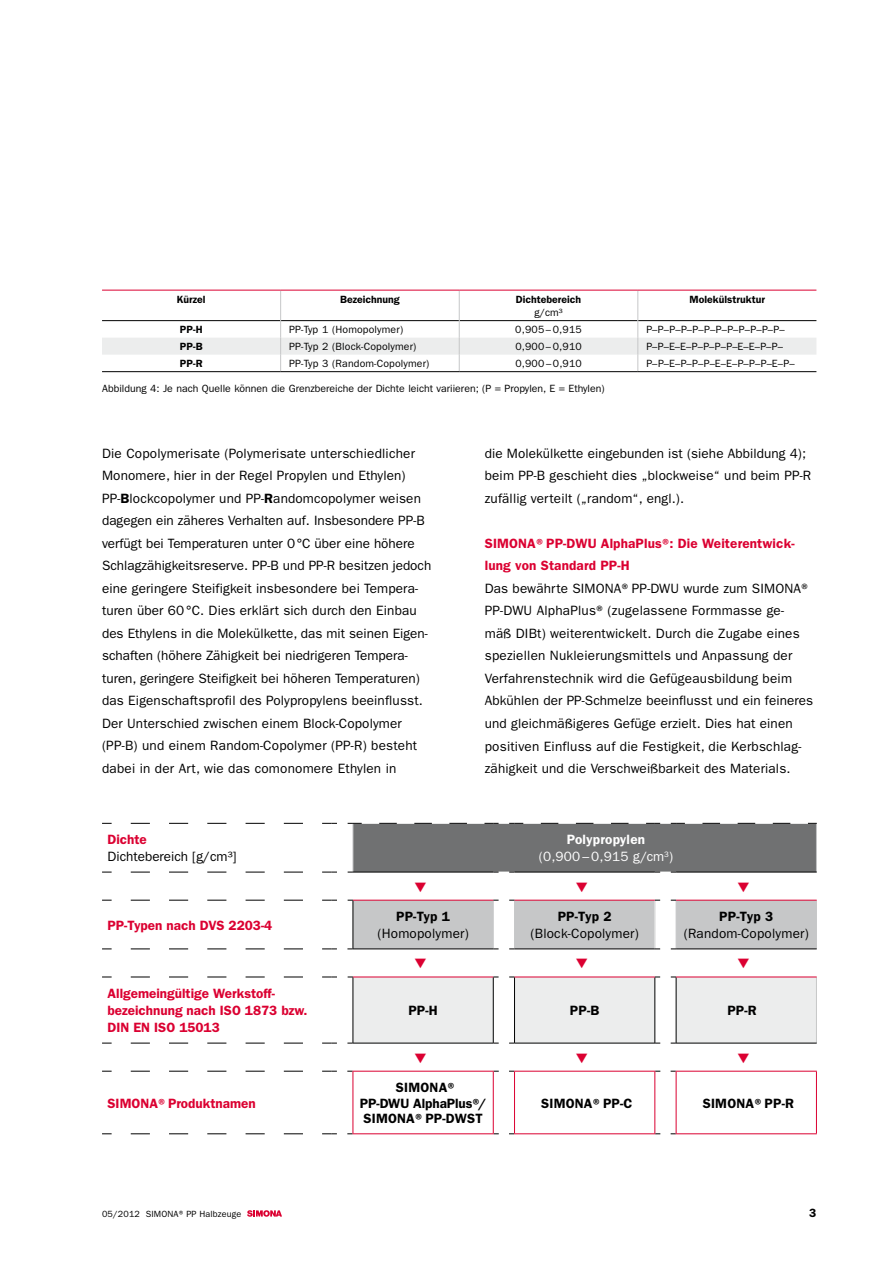
<style>
.page{position:relative;width:893px;height:1263px;background:#fff}
.page>*{position:absolute;margin:0;border:0;box-sizing:border-box;transform-origin:0 0}
.t1{font:13.5px/22.5px "Franklin Gothic";letter-spacing:.01em;color:#000}
.t2{font:600 13.5px/17.4px "Franklin Gothic";color:#db0031}
.t3{font:600 13.5px/15.6px "Franklin Gothic";letter-spacing:.015em;color:#000;text-align:center}
.t4{font:13.5px/17.4px "Franklin Gothic";letter-spacing:.015em;color:#fff;text-align:center}
.t5{font:600 12px "Franklin Gothic";color:#000}
.t6{font:10.5px "Franklin Gothic";color:#000}
.t7{font:600 10.5px "Franklin Gothic";color:#000}
.t8{font:9px "Franklin Gothic";letter-spacing:.015em;color:#000}
.s1{font-weight:600}
</style>
<div class="page">
<svg style="left:247px;top:1210px;width:35px;height:7px"></svg>
<svg style="left:102px;top:289px;width:714px;height:84px"></svg>
<hr style="left:102px;top:320px;width:178px;height:1px;background:#000">
<hr style="left:281px;top:320px;width:178px;height:1px;background:#000">
<hr style="left:459px;top:320px;width:179px;height:1px;background:#000">
<hr style="left:638px;top:320px;width:178px;height:1px;background:#000">
<hr style="left:280px;top:290px;width:1px;height:31px;background:#c6c7c8">
<hr style="left:459px;top:290px;width:1px;height:31px;background:#c6c7c8">
<hr style="left:638px;top:290px;width:1px;height:31px;background:#c6c7c8">
<svg style="left:102px;top:321px;width:714px;height:50px"></svg>
<hr style="left:102px;top:371px;width:179px;height:1px;background:#000">
<hr style="left:281px;top:371px;width:178px;height:1px;background:#000">
<hr style="left:459px;top:371px;width:179px;height:1px;background:#000">
<hr style="left:638px;top:371px;width:178px;height:1px;background:#000">
<hr style="left:102px;top:290px;width:179px;height:1px;background:#db0031">
<hr style="left:281px;top:290px;width:178px;height:1px;background:#db0031">
<hr style="left:459px;top:290px;width:179px;height:1px;background:#db0031">
<hr style="left:638px;top:290px;width:178px;height:1px;background:#db0031">
<div style="left:353px;top:823px;width:463px;height:49px;background:#707172"></div>
<svg style="left:353px;top:976px;width:463px;height:157px"></svg>
<hr style="left:353px;top:823px;width:140px;height:1px;background:#fff">
<hr style="left:514px;top:823px;width:141px;height:1px;background:#fff">
<hr style="left:676px;top:823px;width:141px;height:1px;background:#fff">
<hr style="left:353px;top:823px;width:1px;height:49px;background:#c6c7c8">
<hr style="left:816px;top:823px;width:1px;height:49px;background:#c6c7c8">
<hr style="left:816px;top:900px;width:1px;height:49px;background:#c6c7c8">
<hr style="left:816px;top:977px;width:1px;height:66px;background:#c6c7c8">
<svg style="left:131px;top:823px;width:172px;height:1px"></svg>
<svg style="left:379px;top:823px;width:97px;height:1px"></svg>
<svg style="left:322px;top:823px;width:40px;height:1px"></svg>
<svg style="left:541px;top:823px;width:96px;height:1px"></svg>
<svg style="left:484px;top:823px;width:39px;height:1px"></svg>
<svg style="left:702px;top:823px;width:97px;height:1px"></svg>
<svg style="left:646px;top:823px;width:39px;height:1px"></svg>
<svg style="left:131px;top:872px;width:172px;height:1px"></svg>
<svg style="left:131px;top:949px;width:172px;height:1px"></svg>
<svg style="left:131px;top:1043px;width:172px;height:1px"></svg>
<svg style="left:322px;top:872px;width:31px;height:1px"></svg>
<hr style="left:353px;top:872px;width:140px;height:1px;background:#000">
<hr style="left:514px;top:872px;width:141px;height:1px;background:#000">
<svg style="left:655px;top:872px;width:21px;height:1px"></svg>
<hr style="left:676px;top:872px;width:141px;height:1px;background:#000">
<hr style="left:676px;top:949px;width:141px;height:1px;background:#000">
<hr style="left:676px;top:1043px;width:141px;height:1px;background:#000">
<svg style="left:131px;top:900px;width:172px;height:1px"></svg>
<svg style="left:131px;top:977px;width:172px;height:1px"></svg>
<svg style="left:131px;top:1071px;width:172px;height:1px"></svg>
<svg style="left:131px;top:1133px;width:172px;height:1px"></svg>
<svg style="left:322px;top:1071px;width:31px;height:1px"></svg>
<svg style="left:322px;top:1133px;width:31px;height:1px"></svg>
<svg style="left:494px;top:1071px;width:20px;height:1px"></svg>
<svg style="left:322px;top:900px;width:494px;height:50px;background:#cacbcc"></svg>
<svg style="left:322px;top:977px;width:494px;height:67px;background:#e8e7e8"></svg>
<svg style="left:655px;top:1071px;width:21px;height:1px"></svg>
<svg style="left:655px;top:1133px;width:21px;height:1px"></svg>
<hr style="left:353px;top:900px;width:140px;height:1px;background:#db0031">
<hr style="left:514px;top:900px;width:141px;height:1px;background:#db0031">
<hr style="left:676px;top:900px;width:141px;height:1px;background:#db0031">
<hr style="left:353px;top:976px;width:140px;height:1px;background:#db0031">
<hr style="left:514px;top:976px;width:141px;height:1px;background:#db0031">
<hr style="left:676px;top:976px;width:141px;height:1px;background:#db0031">
<hr style="left:353px;top:1071px;width:1px;height:62px;background:#db0031">
<hr style="left:353px;top:1071px;width:141px;height:1px;background:#db0031">
<hr style="left:353px;top:1133px;width:141px;height:1px;background:#db0031">
<hr style="left:493px;top:1071px;width:1px;height:62px;background:#db0031">
<hr style="left:514px;top:1071px;width:1px;height:62px;background:#db0031">
<hr style="left:514px;top:1071px;width:141px;height:1px;background:#db0031">
<hr style="left:514px;top:1133px;width:141px;height:1px;background:#db0031">
<hr style="left:654px;top:1071px;width:1px;height:62px;background:#db0031">
<hr style="left:676px;top:1071px;width:1px;height:62px;background:#db0031">
<hr style="left:676px;top:1071px;width:141px;height:1px;background:#db0031">
<hr style="left:816px;top:1071px;width:1px;height:62px;background:#db0031">
<hr style="left:676px;top:1133px;width:141px;height:1px;background:#db0031">
<svg style="left:415px;top:1053px;width:11px;height:10px"></svg>
<svg style="left:576px;top:1053px;width:11px;height:10px"></svg>
<svg style="left:738px;top:1053px;width:11px;height:10px"></svg>
<p class="t7" style="left:177px;top:293px;width:30px">Kürzel</p>
<p class="t7" style="left:340px;top:293px;width:61px">Bezeichnung</p>
<p class="t7" style="left:516px;top:293px;width:67px">Dichtebereich</p>
<p class="t6" style="left:534px;top:307px;width:30px">g/cm³</p>
<p class="t7" style="left:690px;top:293px;width:77px">Molekülstruktur</p>
<p class="t7" style="left:180px;top:324px;width:24px">PP-H</p>
<p class="t6" style="left:289px;top:324px;width:115px">PP-Typ 1 (Homopolymer)</p>
<p class="t6" style="left:515px;top:324px;width:68px">0,905 – 0,915</p>
<p class="t6" style="left:646px;top:323px;width:140px">P–P–P–P–P–P–P–P–P–P–P–P–</p>
<p class="t7" style="left:180px;top:341px;width:24px">PP-B</p>
<p class="t6" style="left:289px;top:341px;width:129px">PP-Typ 2 (Block-Copolymer)</p>
<p class="t6" style="left:515px;top:341px;width:68px">0,900 – 0,910</p>
<p class="t6" style="left:646px;top:340px;width:138px">P–P–E–E–P–P–P–P–E–E–P–P–</p>
<p class="t7" style="left:180px;top:358px;width:24px">PP-R</p>
<p class="t6" style="left:289px;top:358px;width:142px">PP-Typ 3 (Random-Copolymer)</p>
<p class="t6" style="left:515px;top:358px;width:68px">0,900 – 0,910</p>
<p class="t6" style="left:646px;top:357px;width:150px">P–P–E–P–P–P–E–E–P–P–P–E–P–</p>
<p class="t6" style="left:102px;top:383px;width:504px">Abbildung 4: Je nach Quelle können die Grenzbereiche der Dichte leicht variieren; (P = Propylen, E = Ethylen)</p>
<p class="t1" style="left:102px;top:442px;width:331px">Die Copolymerisate (Polymerisate unterschiedlicher Monomere, hier in der Regel Propylen und Ethylen)<br>PP-<span class="s1">B</span>lockcopolymer und PP-<span class="s1">R</span>andomcopolymer weisen dagegen ein zäheres Verhalten auf. Insbesondere PP-B verfügt bei Temperaturen unter 0°C über eine höhere Schlagzähigkeitsreserve. PP-B und PP-R besitzen jedoch eine geringere Steifigkeit insbesondere bei Tempera&shy;turen über 60°C. Dies erklärt sich durch den Einbau des Ethylens in die Molekülkette, das mit seinen Eigen&shy;schaften (höhere Zähigkeit bei niedrigeren Tempera&shy;turen, geringere Steifigkeit bei höheren Temperaturen) das Eigenschaftsprofil des Polypropylens beeinflusst.<br>Der Unterschied zwischen einem Block-Copolymer (PP-B) und einem Random-Copolymer (PP-R) besteht dabei in der Art, wie das comonomere Ethylen in</p>
<p class="t1" style="left:485px;top:442px;width:328px">die Molekülkette eingebunden ist (siehe Abbildung 4); beim PP-B geschieht dies „blockweise“ und beim PP-R zufällig verteilt („random“, engl.).</p>
<p class="t2" style="left:485px;top:532px;width:311px;line-height:22.5px">SIMONA®PP-DWU AlphaPlus®: Die Weiterentwick&shy;lung von Standard PP-H</p>
<p class="t1" style="left:485px;top:577px;width:330px">Das bewährte SIMONA®PP-DWU wurde zum SIMONA® PP-DWU AlphaPlus®(zugelassene Formmasse ge&shy;mäß DIBt) weiterentwickelt. Durch die Zugabe eines speziellen Nukleierungsmittels und Anpassung der Verfahrenstechnik wird die Gefügeausbildung beim Abkühlen der PP-Schmelze beeinflusst und ein feineres und gleichmäßigeres Gefüge erzielt. Dies hat einen positiven Einfluss auf die Festigkeit, die Kerbschlag&shy;zähigkeit und die Verschweißbarkeit des Materials.</p>
<p class="t2" style="left:108px;top:831px;width:41px">Dichte</p>
<p class="t1" style="left:108px;top:846px;width:131px">Dichtebereich [g/cm³]</p>
<p class="t2" style="left:108px;top:916px;width:166px">PP-Typen nach DVS 2203-4</p>
<p class="t2" style="left:108px;top:984px;width:202px">Allgemeingültige Werkstoff&shy;bezeichnung nach ISO 1873 bzw.<br>DIN EN ISO 15013</p>
<p class="t2" style="left:108px;top:1094px;width:150px">SIMONA®Produktnamen</p>
<p class="t3" style="left:396px;top:908px;width:55px">PP-Typ 1</p>
<p class="t1" style="left:377px;top:922px;width:93px">(Homopolymer)</p>
<p class="t4" style="left:539px;top:831px;width:136px"><span class="s1">Polypropylen<br></span>(0,900 – 0,915 g/cm<sup>3</sup>)</p>
<p class="t3" style="left:558px;top:908px;width:55px">PP-Typ 2</p>
<p class="t1" style="left:531px;top:922px;width:110px">(Block-Copolymer)</p>
<p class="t3" style="left:719px;top:908px;width:55px">PP-Typ 3</p>
<p class="t1" style="left:684px;top:922px;width:126px">(Random-Copolymer)</p>
<p class="t3" style="left:408px;top:1003px;width:31px">PP-H</p>
<p class="t3" style="left:570px;top:1003px;width:31px">PP-B</p>
<p class="t3" style="left:727px;top:1003px;width:31px">PP-R</p>
<p class="t3" style="left:360px;top:1079px;width:128px">SIMONA®<br>PP-DWU AlphaPlus®/<br>SIMONA®PP-DWST</p>
<p class="t3" style="left:541px;top:1095px;width:93px">SIMONA®PP-C</p>
<p class="t3" style="left:703px;top:1095px;width:93px">SIMONA®PP-R</p>
<p class="t8" style="left:102px;top:1208px;width:141px">05/2012 SIMONA®PP Halbzeuge</p>
<p class="t5" style="left:809px;top:1205px;width:9px">3</p>
</div>
